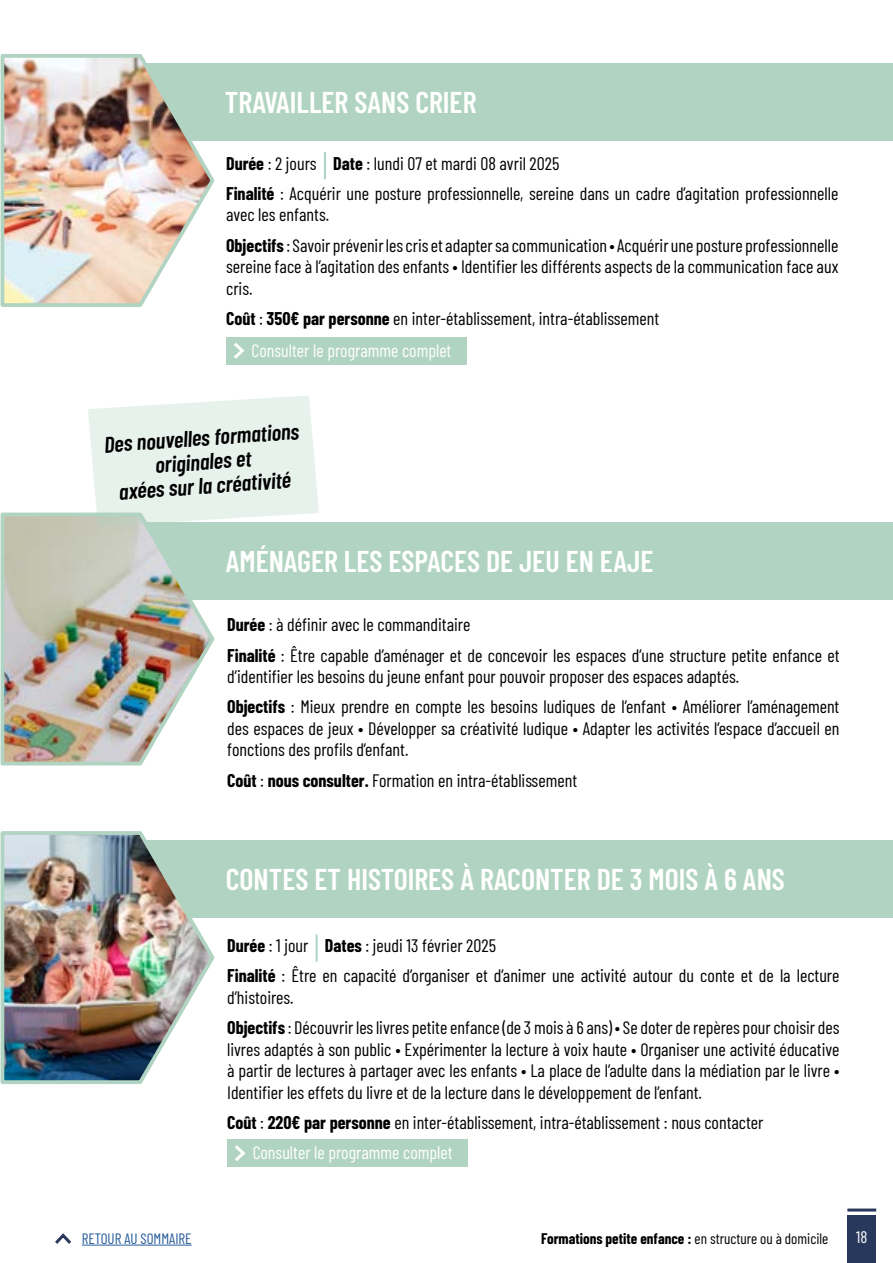
<style>
.page{position:relative;width:893px;height:1263px;background:#fff}
.page>*{position:absolute;margin:0;border:0;box-sizing:border-box;transform-origin:0 0}
.t1{font:600 30px "Barlow Condensed";color:#fff}
.t2{font:italic 600 22.5px/24px "Barlow Condensed";color:#000;text-align:center}
.t3{font:18px/30.2px "Barlow Condensed";color:#000}
.t4{font:16.5px "Barlow Condensed";color:#fff}
.t5{font:700 15px "Barlow Condensed";color:#000}
.t6{font:15px "Barlow Condensed";color:#275b9b}
.s1{font-weight:700}
.s2{color:#fff}
.s3{font-weight:400}
</style>
<div class="page">
<div style="left:847px;top:1215px;width:29px;height:48px;background:#28385d"></div>
<hr style="left:847px;top:1208px;width:29px;height:3px;background:#28385d">
<hr style="left:82px;top:1245px;width:110px;height:1px;background:#275b9b">
<svg style="left:55px;top:1233px;width:17px;height:11px"></svg>
<div style="left:89px;top:63px;width:803px;height:78px;background:#b1d4c2"></div>
<hr style="left:324px;top:152px;width:2px;height:27px;background:#b1d4c2">
<div style="left:226px;top:337px;width:240px;height:28px;background:#b1d4c2"></div>
<svg style="left:234px;top:343px;width:11px;height:16px"></svg>
<img style="left:0;top:54px;width:215px;height:253px">
<div style="left:90px;top:522px;width:803px;height:78px;background:#b1d4c2"></div>
<img style="left:0;top:512px;width:215px;height:254px">
<div style="left:90px;top:840px;width:803px;height:78px;background:#b1d4c2"></div>
<img style="left:0;top:831px;width:215px;height:253px">
<hr style="left:316px;top:934px;width:2px;height:28px;background:#b1d4c2">
<div style="left:227px;top:1139px;width:240px;height:28px;background:#b1d4c2"></div>
<svg style="left:235px;top:1145px;width:11px;height:16px"></svg>
<svg style="left:88px;top:395px;width:231px;height:131px;background:#e7f1eb"></svg>
<h1 class="t1" style="left:225px;top:81px;width:253px">TRAVAILLER SANS CRIER</h1>
<p class="t3" style="left:226px;top:147px;width:614px"><span class="s1">Durée</span> : 2 jours <span class="s1">Date</span> : lundi 07 et mardi 08 avril 2025<br><span class="s1">Finalité</span> : Acquérir une posture professionnelle, sereine dans un cadre d’agitation professionnelle</p>
<p class="t3" style="left:226px;top:199px;width:614px">avec les enfants.<br><span class="s1">Objectifs</span> : Savoir prévenir les cris et adapter sa communication • Acquérir une posture professionnelle</p>
<p class="t3" style="left:226px;top:254px;width:614px;line-height:21.6px">sereine face à l’agitation des enfants • Identifier les différents aspects de la communication face aux cris.</p>
<p class="t3" style="left:252px;top:301px;width:409px;line-height:32px;text-indent:-26px"><span class="s1">Coût</span> : <span class="s1">350€ par personne</span> en inter-établissement, intra-établissement<br><span class="s2">Consulter le programme complet</span></p>
<p class="t2" style="left:103px;top:431px;width:197px;rotate:-4deg">Des nouvelles formations originales et<br>axées sur la créativité</p>
<h1 class="t1" style="left:226px;top:539px;width:429px">AMÉNAGER LES ESPACES DE JEU EN EAJE</h1>
<p class="t3" style="left:227px;top:609px;width:614px"><span class="s1">Durée</span> : à définir avec le commanditaire<br><span class="s1">Finalité</span> : Être capable d’aménager et de concevoir les espaces d’une structure petite enfance et</p>
<p class="t3" style="left:227px;top:660px;width:614px">d’identifier les besoins du jeune enfant pour pouvoir proposer des espaces adaptés.<br><span class="s1">Objectifs</span> : Mieux prendre en compte les besoins ludiques de l’enfant • Améliorer l’aménagement</p>
<p class="t3" style="left:227px;top:716px;width:614px;line-height:21.6px">des espaces de jeux • Développer sa créativité ludique • Adapter les activités l’espace d’accueil en fonctions des profils d’enfant.</p>
<p class="t3" style="left:227px;top:764px;width:351px"><span class="s1">Coût</span> : <span class="s1">nous consulter.</span> Formation en intra-établissement</p>
<h1 class="t1" style="left:226px;top:858px;width:560px">CONTES ET HISTOIRES À RACONTER DE 3 MOIS À 6 ANS</h1>
<p class="t3" style="left:227px;top:929px;width:614px"><span class="s1">Durée</span> : 1 jour <span class="s1">Dates</span> : jeudi 13 février 2025<br><span class="s1">Finalité</span> : Être en capacité d’organiser et d’animer une activité autour du conte et de la lecture</p>
<p class="t3" style="left:227px;top:981px;width:614px">d’histoires.<br><span class="s1">Objectifs</span> : Découvrir les livres petite enfance (de 3 mois à 6 ans) • Se doter de repères pour choisir des</p>
<p class="t3" style="left:227px;top:1037px;width:614px;line-height:21.6px;text-align:justify">livres adaptés à son public • Expérimenter la lecture à voix haute • Organiser une activité éducative à partir de lectures à partager avec les enfants • La place de l’adulte dans la médiation par le livre • Identifier les effets du livre et de la lecture dans le développement de l’enfant.</p>
<p class="t3" style="left:253px;top:1106px;width:512px;text-indent:-26px"><span class="s1">Coût</span> : <span class="s1">220€ par personne</span> en inter-établissement, intra-établissement : nous contacter<br><span class="s2">Consulter le programme complet</span></p>
<p class="t6" style="left:82px;top:1228px;width:111px">RETOUR AU SOMMAIRE</p>
<p class="t5" style="left:541px;top:1228px;width:289px">Formations petite enfance : <span class="s3">en structure ou à domicile</span></p>
<p class="t4" style="left:856px;top:1225px;width:13px">18</p>
</div>
